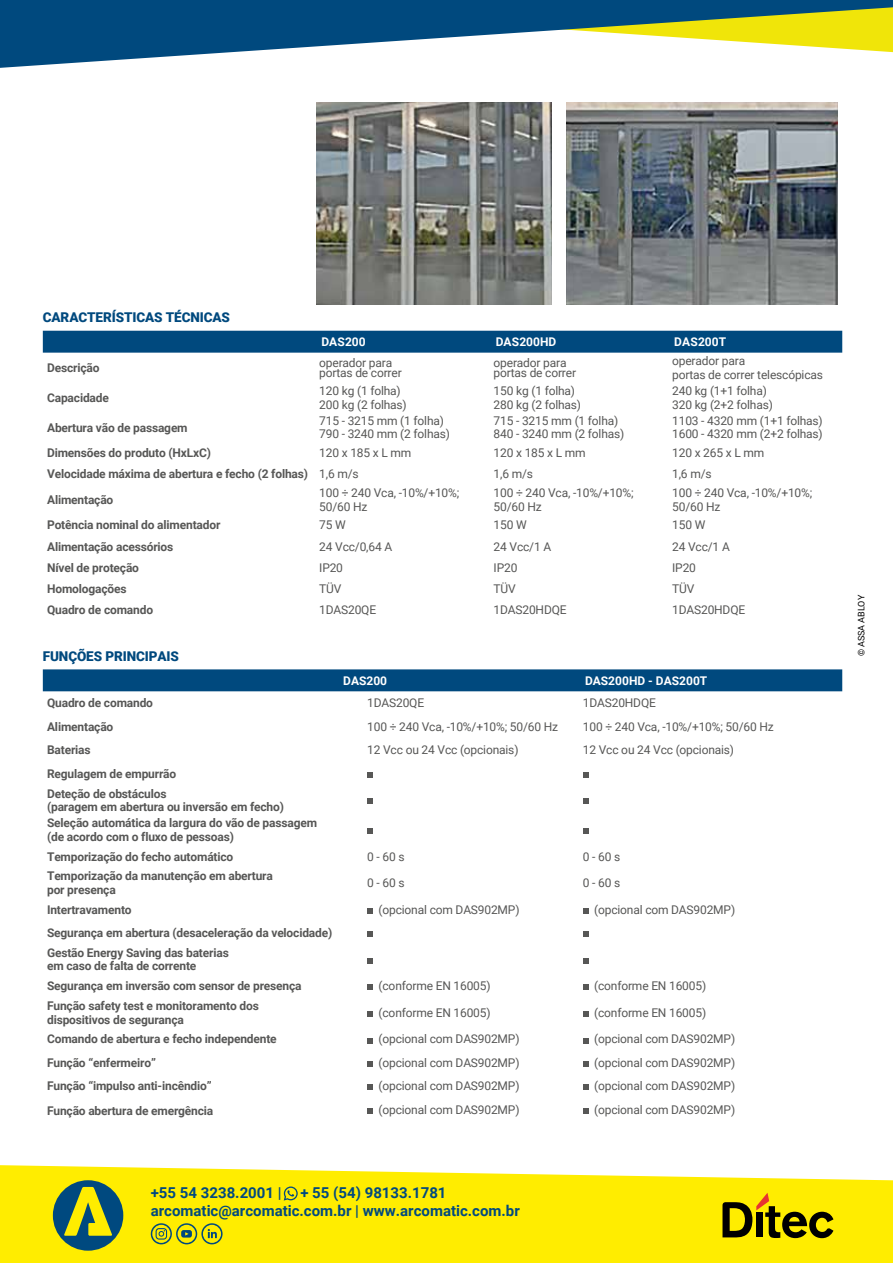
<style>
.page{position:relative;width:893px;height:1263px;background:#fff}
.page>*{position:absolute;margin:0;border:0;box-sizing:border-box;transform-origin:0 0}
.t1{font:700 15px/18px "Roboto";color:#00497f}
.t2{font:900 13.5px "Roboto";letter-spacing:-.01em;color:#00497e}
.t3{font:12px/13.5px "Roboto";letter-spacing:-.015em;color:#575756}
.t4{font:700 12px/19.8px "Roboto";letter-spacing:-.015em;color:#575756}
.t5{font:700 12px "Roboto";color:#fff}
.t6{font:9px "Roboto";color:#000}
.s1{font-weight:400}
</style>
<div class="page">
<div style="left:43px;top:331px;width:799px;height:22px;background:#00497e"></div>
<div style="left:43px;top:669px;width:799px;height:22px;background:#00497e"></div>
<svg style="left:583px;top:772px;width:6px;height:6px"></svg>
<svg style="left:583px;top:798px;width:6px;height:6px"></svg>
<svg style="left:583px;top:828px;width:6px;height:6px"></svg>
<svg style="left:583px;top:908px;width:6px;height:6px"></svg>
<svg style="left:583px;top:931px;width:6px;height:6px"></svg>
<svg style="left:583px;top:958px;width:6px;height:6px"></svg>
<svg style="left:583px;top:984px;width:6px;height:6px"></svg>
<svg style="left:583px;top:1011px;width:6px;height:6px"></svg>
<svg style="left:583px;top:1038px;width:6px;height:5px"></svg>
<svg style="left:583px;top:1061px;width:6px;height:6px"></svg>
<svg style="left:583px;top:1084px;width:6px;height:6px"></svg>
<svg style="left:367px;top:772px;width:6px;height:6px"></svg>
<svg style="left:367px;top:798px;width:6px;height:6px"></svg>
<svg style="left:367px;top:828px;width:6px;height:6px"></svg>
<svg style="left:367px;top:908px;width:6px;height:6px"></svg>
<svg style="left:367px;top:931px;width:6px;height:6px"></svg>
<svg style="left:367px;top:958px;width:6px;height:6px"></svg>
<svg style="left:367px;top:984px;width:6px;height:6px"></svg>
<svg style="left:367px;top:1011px;width:6px;height:6px"></svg>
<svg style="left:367px;top:1038px;width:6px;height:5px"></svg>
<svg style="left:367px;top:1061px;width:6px;height:6px"></svg>
<svg style="left:367px;top:1084px;width:6px;height:6px"></svg>
<svg style="left:367px;top:1108px;width:6px;height:6px"></svg>
<svg style="left:583px;top:1108px;width:6px;height:6px"></svg>
<svg style="left:0;top:0;width:893px;height:68px;fill:#00497e"></svg>
<svg style="left:0;top:1165px;width:893px;height:98px;background:#feee17"></svg>
<svg style="left:722px;top:1193px;width:111px;height:45px;background:#a19200"></svg>
<svg style="left:53px;top:1180px;width:70px;height:71px;background:#749344"></svg>
<svg style="left:284px;top:1186px;width:14px;height:14px"></svg>
<svg style="left:151px;top:1223px;width:72px;height:21px;background:#b3bc25"></svg>
<img style="left:316px;top:102px;width:235px;height:203px">
<img style="left:567px;top:102px;width:271px;height:203px">
<p class="t2" style="left:43px;top:307px;width:189px">CARACTERÍSTICAS TÉCNICAS</p>
<p class="t5" style="left:321px;top:333px;width:46px">DAS200</p>
<p class="t5" style="left:496px;top:333px;width:62px">DAS200HD</p>
<p class="t5" style="left:674px;top:333px;width:53px">DAS200T</p>
<p class="t4" style="left:47px;top:357px;width:54px">Descrição</p>
<p class="t3" style="left:319px;top:357px;width:84px;line-height:10.5px">operador para portas de correr</p>
<p class="t3" style="left:494px;top:357px;width:84px;line-height:10.5px">operador para portas de correr</p>
<p class="t3" style="left:672px;top:354px;width:152px">operador para<br>portas de correr telescópicas</p>
<p class="t4" style="left:47px;top:387px;width:63px">Capacidade</p>
<p class="t3" style="left:319px;top:384px;width:89px">120 kg (1 folha)<br>200 kg (2 folhas)</p>
<p class="t3" style="left:494px;top:384px;width:89px">150 kg (1 folha)<br>280 kg (2 folhas)</p>
<p class="t3" style="left:672px;top:384px;width:102px">240 kg (1+1 folha)<br>320 kg (2+2 folhas)</p>
<p class="t4" style="left:47px;top:417px;width:142px">Abertura vão de passagem</p>
<p class="t3" style="left:319px;top:413px;width:132px">715 - 3215 mm (1 folha)<br>790 - 3240 mm (2 folhas)</p>
<p class="t3" style="left:494px;top:413px;width:132px">715 - 3215 mm (1 folha)<br>840 - 3240 mm (2 folhas)</p>
<p class="t3" style="left:672px;top:413px;width:152px">1103 - 4320 mm (1+1 folhas)<br>1600 - 4320 mm (2+2 folhas)</p>
<p class="t4" style="left:47px;top:442px;width:165px">Dimensões do produto (HxLxC)</p>
<p class="t3" style="left:319px;top:446px;width:94px">120 x 185 x L mm</p>
<p class="t3" style="left:494px;top:446px;width:94px">120 x 185 x L mm</p>
<p class="t3" style="left:672px;top:446px;width:94px">120 x 265 x L mm</p>
<p class="t4" style="left:47px;top:464px;width:313px">Velocidade máxima de abertura e fecho (2 folhas) <span class="s1">1,6 m/s</span></p>
<p class="t3" style="left:494px;top:467px;width:41px">1,6 m/s</p>
<p class="t3" style="left:672px;top:467px;width:41px">1,6 m/s</p>
<p class="t4" style="left:47px;top:489px;width:68px">Alimentação</p>
<p class="t3" style="left:319px;top:486px;width:142px">100 ÷ 240 Vca, -10%/+10%;<br>50/60 Hz</p>
<p class="t3" style="left:494px;top:486px;width:142px">100 ÷ 240 Vca, -10%/+10%;<br>50/60 Hz</p>
<p class="t3" style="left:672px;top:486px;width:142px">100 ÷ 240 Vca, -10%/+10%;<br>50/60 Hz</p>
<p class="t4" style="left:47px;top:515px;width:175px">Potência nominal do alimentador</p>
<p class="t3" style="left:319px;top:518px;width:28px">75 W</p>
<p class="t3" style="left:494px;top:518px;width:35px">150 W</p>
<p class="t3" style="left:672px;top:518px;width:35px">150 W</p>
<p class="t4" style="left:47px;top:536px;width:128px">Alimentação acessórios</p>
<p class="t3" style="left:319px;top:539px;width:74px">24 Vcc/0,64 A</p>
<p class="t3" style="left:494px;top:539px;width:59px">24 Vcc/1 A</p>
<p class="t3" style="left:672px;top:539px;width:59px">24 Vcc/1 A</p>
<p class="t4" style="left:47px;top:557px;width:93px">Nível de proteção</p>
<p class="t3" style="left:319px;top:560px;width:25px">IP20</p>
<p class="t3" style="left:494px;top:560px;width:25px">IP20</p>
<p class="t3" style="left:672px;top:560px;width:25px">IP20</p>
<p class="t4" style="left:47px;top:578px;width:81px">Homologações</p>
<p class="t3" style="left:319px;top:582px;width:24px">TÜV</p>
<p class="t3" style="left:494px;top:582px;width:24px">TÜV</p>
<p class="t3" style="left:672px;top:582px;width:24px">TÜV</p>
<p class="t4" style="left:47px;top:600px;width:108px">Quadro de comando</p>
<p class="t3" style="left:319px;top:603px;width:58px">1DAS20QE</p>
<p class="t3" style="left:494px;top:603px;width:75px">1DAS20HDQE</p>
<p class="t3" style="left:672px;top:603px;width:75px">1DAS20HDQE</p>
<p class="t2" style="left:43px;top:646px;width:138px">FUNÇÕES PRINCIPAIS</p>
<p class="t5" style="left:343px;top:672px;width:45px">DAS200</p>
<p class="t5" style="left:585px;top:672px;width:124px">DAS200HD - DAS200T</p>
<p class="t4" style="left:47px;top:693px;width:108px">Quadro de comando</p>
<p class="t3" style="left:367px;top:696px;width:58px">1DAS20QE</p>
<p class="t3" style="left:583px;top:696px;width:75px">1DAS20HDQE</p>
<p class="t4" style="left:47px;top:716px;width:68px">Alimentação</p>
<p class="t3" style="left:367px;top:719px;width:192px">100 ÷ 240 Vca, -10%/+10%; 50/60 Hz</p>
<p class="t3" style="left:583px;top:719px;width:192px">100 ÷ 240 Vca, -10%/+10%; 50/60 Hz</p>
<p class="t4" style="left:47px;top:740px;width:45px">Baterias</p>
<p class="t3" style="left:367px;top:743px;width:153px">12 Vcc ou 24 Vcc (opcionais)</p>
<p class="t3" style="left:583px;top:743px;width:153px">12 Vcc ou 24 Vcc (opcionais)</p>
<p class="t4" style="left:47px;top:763px;width:131px">Regulagem de empurrão<br>Deteção de obstáculos</p>
<p class="t4" style="left:47px;top:798px;width:272px;line-height:16.2px">(paragem em abertura ou inversão em fecho)<br>Seleção automática da largura do vão de passagem</p>
<p class="t4" style="left:47px;top:826px;width:188px">(de acordo com o fluxo de pessoas)<br>Temporização do fecho automático</p>
<p class="t3" style="left:367px;top:849px;width:39px">0 - 60 s</p>
<p class="t3" style="left:583px;top:849px;width:39px">0 - 60 s</p>
<p class="t4" style="left:47px;top:869px;width:227px;line-height:13.5px">Temporização da manutenção em abertura por presença</p>
<p class="t3" style="left:367px;top:876px;width:39px">0 - 60 s</p>
<p class="t3" style="left:583px;top:876px;width:39px">0 - 60 s</p>
<p class="t4" style="left:47px;top:899px;width:86px">Intertravamento</p>
<p class="t3" style="left:379px;top:902px;width:142px">(opcional com DAS902MP)</p>
<p class="t3" style="left:594px;top:902px;width:142px">(opcional com DAS902MP)</p>
<p class="t4" style="left:47px;top:922px;width:287px">Segurança em abertura (desaceleração da velocidade)<br>Gestão Energy Saving das baterias</p>
<p class="t4" style="left:47px;top:956px;width:256px">em caso de falta de corrente<br>Segurança em inversão com sensor de presença</p>
<p class="t3" style="left:379px;top:979px;width:113px">(conforme EN 16005)</p>
<p class="t3" style="left:594px;top:979px;width:113px">(conforme EN 16005)</p>
<p class="t4" style="left:47px;top:999px;width:213px;line-height:13.5px">Função safety test e monitoramento dos dispositivos de segurança</p>
<p class="t3" style="left:379px;top:1005px;width:113px">(conforme EN 16005)</p>
<p class="t3" style="left:594px;top:1005px;width:113px">(conforme EN 16005)</p>
<p class="t4" style="left:47px;top:1029px;width:231px">Comando de abertura e fecho independente</p>
<p class="t3" style="left:379px;top:1032px;width:142px">(opcional com DAS902MP)</p>
<p class="t3" style="left:594px;top:1032px;width:142px">(opcional com DAS902MP)</p>
<p class="t4" style="left:47px;top:1052px;width:110px">Função “enfermeiro”</p>
<p class="t3" style="left:379px;top:1055px;width:142px">(opcional com DAS902MP)</p>
<p class="t3" style="left:594px;top:1055px;width:142px">(opcional com DAS902MP)</p>
<p class="t4" style="left:47px;top:1076px;width:166px">Função “impulso anti-incêndio”</p>
<p class="t3" style="left:379px;top:1079px;width:142px">(opcional com DAS902MP)</p>
<p class="t3" style="left:594px;top:1079px;width:142px">(opcional com DAS902MP)</p>
<p class="t4" style="left:47px;top:1100px;width:168px">Função abertura de emergência</p>
<p class="t3" style="left:379px;top:1102px;width:142px">(opcional com DAS902MP)</p>
<p class="t3" style="left:594px;top:1102px;width:142px">(opcional com DAS902MP)</p>
<p class="t1" style="left:151px;top:1183px;width:371px">+55 54 3238.2001 | + 55 (54) 98133.1781 arcomatic@arcomatic.com.br | www.arcomatic.com.br</p>
<p class="t6" style="left:855px;top:656px;width:63px;rotate:-90deg">© ASSA ABLOY</p>
</div>
